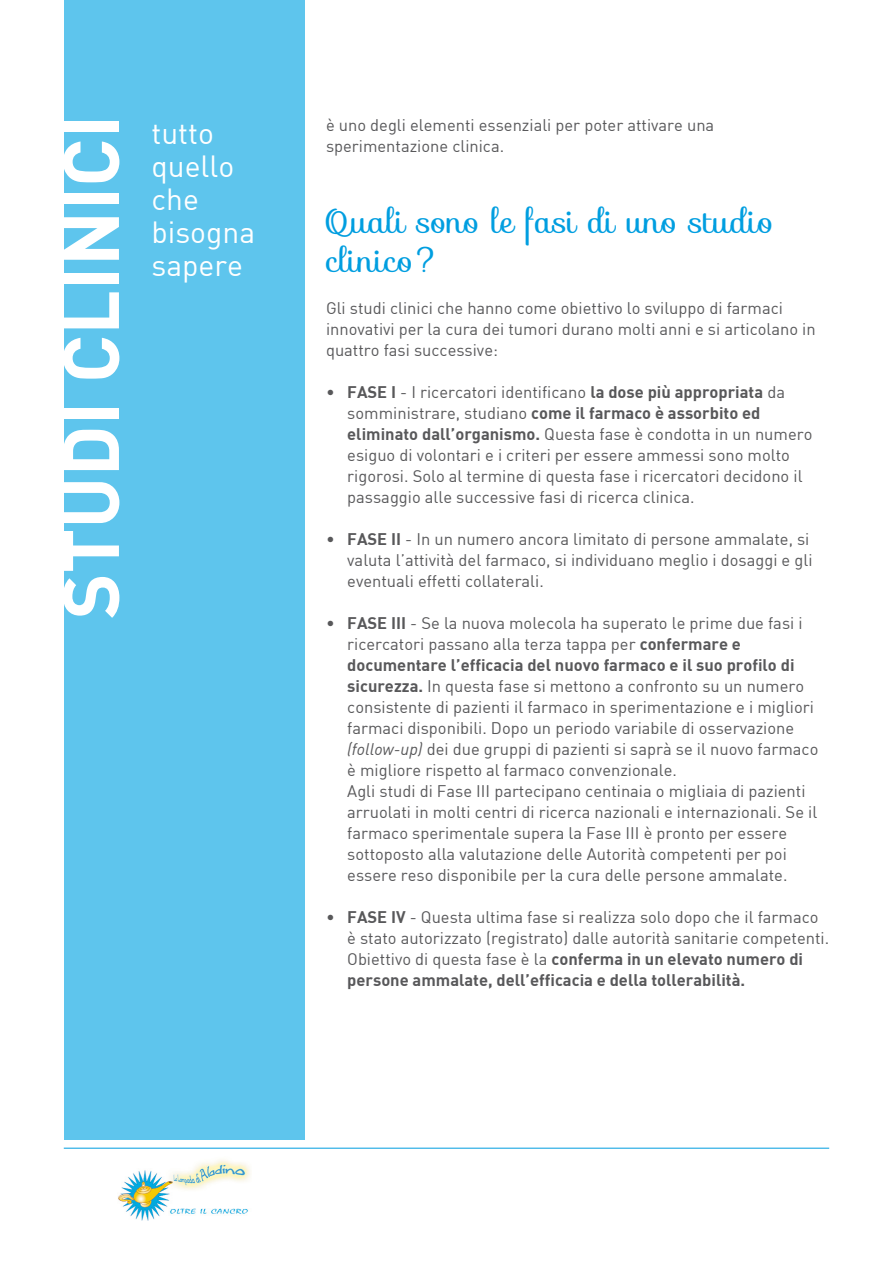
<style>
.page{position:relative;width:893px;height:1263px;background:#fff}
.page>*{position:absolute;margin:0;border:0;box-sizing:border-box;transform-origin:0 0}
.t1{font:78px "DIN Bold";color:#fff}
.t2{font:33px/39px "Sofia";color:#009ee0}
.t3{font:30px/33px "DIN";color:#fff}
.t4{font:16.5px/21px "DIN";color:#58585a}
.s1{font-family:"DIN Bold"}
.s2{font-style:italic}
</style>
<div class="page">
<img style="left:118px;top:1160px;width:132px;height:60px">
<hr style="left:64px;top:1148px;width:765px;height:1px;background:#009ee0">
<div style="left:64px;top:0;width:241px;height:1140px;background:#5ec5ed"></div>
<h1 class="t1" style="left:40px;top:619px;width:506px;rotate:-90deg">STUDI CLINICI</h1>
<h3 class="t3" style="left:151px;top:116px;width:105px">tutto quello che bisogna sapere</h3>
<p class="t4" style="left:326px;top:114px;width:390px">è uno degli elementi essenziali per poter attivare una sperimentazione clinica.</p>
<p class="t2" style="left:326px;top:202px;width:449px">Quali sono le fasi di uno studio clinico?</p>
<p class="t4" style="left:326px;top:297px;width:491px">Gli studi clinici che hanno come obiettivo lo sviluppo di farmaci innovativi per la cura dei tumori durano molti anni e si articolano in quattro fasi successive:</p>
<p class="t4" style="left:347px;top:381px;width:467px;text-indent:-21px">• <span class="s1">FASE I</span> - I ricercatori identificano <span class="s1">la dose più appropriata</span> da somministrare, studiano <span class="s1">come il farmaco è assorbito ed eliminato dall’organismo.</span> Questa fase è condotta in un numero esiguo di volontari e i criteri per essere ammessi sono molto rigorosi. Solo al termine di questa fase i ricercatori decidono il passaggio alle successive fasi di ricerca clinica.</p>
<p class="t4" style="left:347px;top:528px;width:467px;text-indent:-21px">• <span class="s1">FASE II</span> - In un numero ancora limitato di persone ammalate, si valuta l’attività del farmaco, si individuano meglio i dosaggi e gli eventuali effetti collaterali.</p>
<p class="t4" style="left:347px;top:612px;width:473px;text-indent:-21px">• <span class="s1">FASE III</span> - Se la nuova molecola ha superato le prime due fasi i ricercatori passano alla terza tappa per <span class="s1">confermare e documentare l’efficacia del nuovo farmaco e il suo profilo di sicurezza.</span> In questa fase si mettono a confronto su un numero consistente di pazienti il farmaco in sperimentazione e i migliori farmaci disponibili. Dopo un periodo variabile di osservazione <span class="s2">(follow-up)</span> dei due gruppi di pazienti si saprà se il nuovo farmaco è migliore rispetto al farmaco convenzionale.<br>Agli studi di Fase III partecipano centinaia o migliaia di pazienti arruolati in molti centri di ricerca nazionali e internazionali. Se il farmaco sperimentale supera la Fase III è pronto per essere sottoposto alla valutazione delle Autorità competenti per poi essere reso disponibile per la cura delle persone ammalate.</p>
<p class="t4" style="left:347px;top:906px;width:483px;text-indent:-21px">• <span class="s1">FASE IV</span> - Questa ultima fase si realizza solo dopo che il farmaco è stato autorizzato (registrato) dalle autorità sanitarie competenti.<br>Obiettivo di questa fase è la <span class="s1">conferma in un elevato numero di persone ammalate, dell’efficacia e della tollerabilità.</span></p>
</div>
